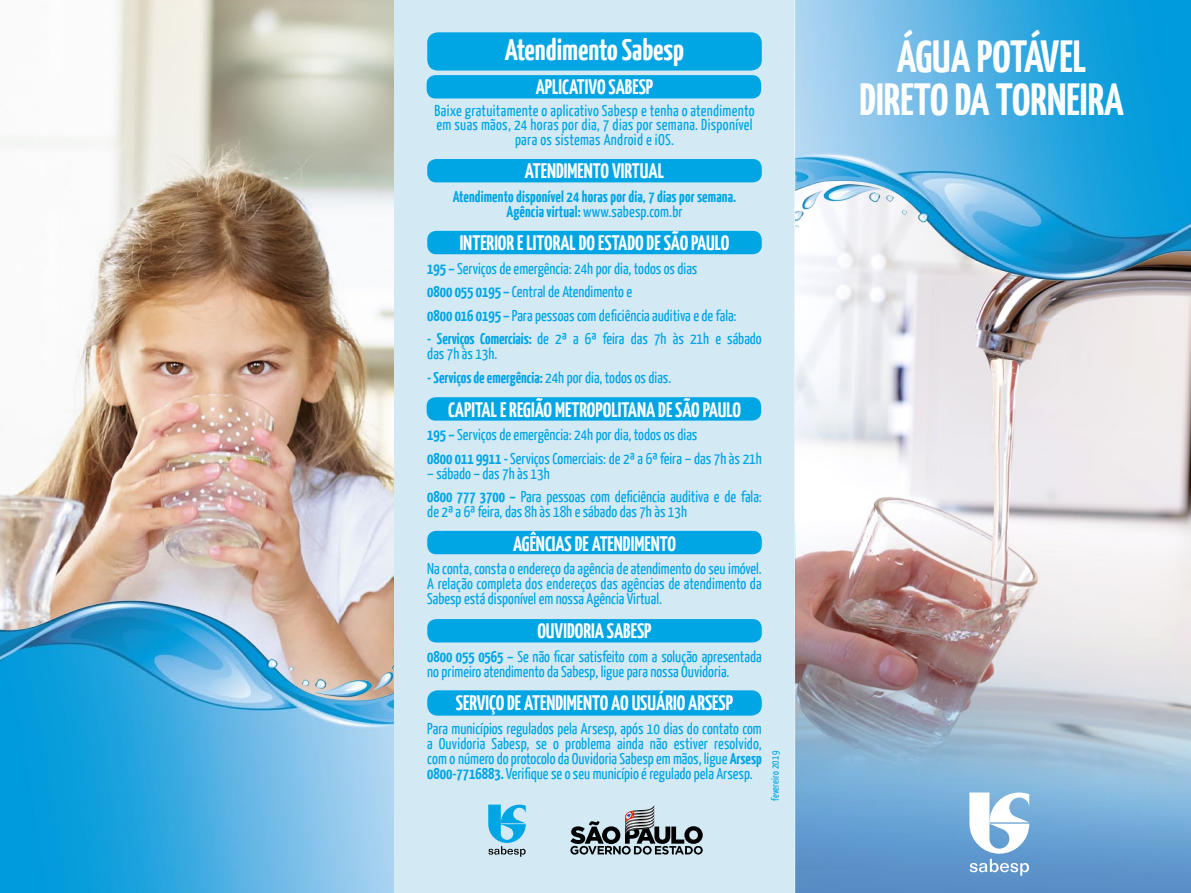
<style>
.page{position:relative;width:1191px;height:893px;background:#fff}
.page>*{position:absolute;margin:0;border:0;box-sizing:border-box;transform-origin:0 0}
.t1{font:700 45px/43px "Yanone Kaffeesatz";color:#fff;text-align:center}
.t2{font:700 30px "Yanone Kaffeesatz";color:#fff}
.t3{font:700 21px "Yanone Kaffeesatz";color:#fff}
.t4{font:15.75px/15px "Yanone Kaffeesatz";color:#00a5e4}
.t5{font:15.75px/13.5px "Yanone Kaffeesatz";letter-spacing:.02em;color:#00a5e4}
.t6{font:700 15.75px/15px "Yanone Kaffeesatz";letter-spacing:.01em;color:#00a5e4;text-align:center}
.t7{font:10.5px "Yanone Kaffeesatz";letter-spacing:.02em;color:#00a5e4}
.s1{font-weight:400}
.s2{font-weight:700}
</style>
<div class="page">
<img style="left:0;top:0;width:1191px;height:893px">
<svg style="left:969px;top:792px;width:60px;height:84px"></svg>
<div style="left:394px;top:0;width:400px;height:893px;background:#d3eaf5"></div>
<div style="left:427px;top:231px;width:335px;height:23px;background:#00a5e4;border-radius:9px"></div>
<div style="left:427px;top:159px;width:335px;height:23px;background:#00a5e4;border-radius:9px"></div>
<div style="left:426px;top:75px;width:335px;height:24px;background:#00a5e4;border-radius:9px"></div>
<div style="left:427px;top:32px;width:335px;height:39px;background:#00a5e4;border-radius:11px"></div>
<div style="left:426px;top:397px;width:335px;height:24px;background:#00a5e4;border-radius:9px"></div>
<div style="left:427px;top:531px;width:335px;height:23px;background:#00a5e4;border-radius:9px"></div>
<div style="left:427px;top:619px;width:335px;height:23px;background:#00a5e4;border-radius:9px"></div>
<div style="left:427px;top:690px;width:335px;height:26px;background:#00a5e4;border-radius:10px"></div>
<img style="left:632px;top:808px;width:22px;height:3px">
<svg style="left:570px;top:811px;width:132px;height:43px"></svg>
<svg style="left:488px;top:805px;width:38px;height:52px"></svg>
<h2 class="t2" style="left:505px;top:32px;width:181px">Atendimento Sabesp</h2>
<h3 class="t3" style="left:536px;top:74px;width:119px">APLICATIVO SABESP</h3>
<p class="t5" style="left:434px;top:103px;width:321px">Baixe gratuitamente o aplicativo Sabesp e tenha o atendimento em suas mãos, 24 horas por dia, 7 dias por semana. Disponível</p>
<p class="t5" style="left:515px;top:132px;width:160px">para os sistemas Android e iOS.</p>
<h3 class="t3" style="left:525px;top:158px;width:141px">ATENDIMENTO VIRTUAL</h3>
<p class="t6" style="left:453px;top:188px;width:285px">Atendimento disponível 24 horas por dia, 7 dias por semana.<br>Agência virtual: <span class="s1">www.sabesp.com.br</span></p>
<h3 class="t3" style="left:460px;top:230px;width:271px">INTERIOR E LITORAL DO ESTADO DE SÃO PAULO</h3>
<p class="t4" style="left:427px;top:256px;width:311px;line-height:23.5px"><span class="s2">195 –</span> Serviços de emergência: 24h por dia, todos os dias<br><span class="s2">0800 055 0195 –</span> Central de Atendimento e<br><span class="s2">0800 016 0195 –</span> Para pessoas com deficiência auditiva e de fala:</p>
<p class="t4" style="left:427px;top:331px;width:336px"><span class="s2">- Serviços Comerciais:</span> de 2ª a 6ª feira das 7h às 21h e sábado das 7h às 13h.</p>
<p class="t6" style="left:427px;top:370px;width:245px">- Serviços de emergência: <span class="s1">24h por dia, todos os dias.</span></p>
<h3 class="t3" style="left:448px;top:397px;width:294px">CAPITAL E REGIÃO METROPOLITANA DE SÃO PAULO</h3>
<p class="t4" style="left:427px;top:422px;width:336px;line-height:23.5px"><span class="s2">195 –</span> Serviços de emergência: 24h por dia, todos os dias<br><span class="s2">0800 011 9911 -</span> Serviços Comerciais: de 2ª a 6ª feira – das 7h às 21h</p>
<p class="t4" style="left:427px;top:461px;width:336px;line-height:23.5px">– sábado – das 7h às 13h<br><span class="s2">0800 777 3700 –</span> Para pessoas com deficiência auditiva e de fala:</p>
<p class="t4" style="left:427px;top:504px;width:261px">de 2ª a 6ª feira, das 8h às 18h e sábado das 7h às 13h</p>
<h3 class="t3" style="left:513px;top:531px;width:164px">AGÊNCIAS DE ATENDIMENTO</h3>
<p class="t4" style="left:427px;top:561px;width:336px;text-align:justify">Na conta, consta o endereço da agência de atendimento do seu imóvel.<br>A relação completa dos endereços das agências de atendimento da Sabesp está disponível em nossa Agência Virtual.</p>
<h3 class="t3" style="left:537px;top:618px;width:116px">OUVIDORIA SABESP</h3>
<p class="t4" style="left:427px;top:648px;width:336px"><span class="s2">0800 055 0565 –</span> Se não ficar satisfeito com a solução apresentada no primeiro atendimento da Sabesp, ligue para nossa Ouvidoria.</p>
<h3 class="t3" style="left:456px;top:690px;width:279px">SERVIÇO DE ATENDIMENTO AO USUÁRIO ARSESP</h3>
<p class="t4" style="left:427px;top:720px;width:336px;text-align:justify">Para municípios regulados pela Arsesp, após 10 dias do contato com a Ouvidoria Sabesp, se o problema ainda não estiver resolvido, com o número do protocolo da Ouvidoria Sabesp em mãos, ligue <span class="s2">Arsesp 0800-7716883.</span> Verifique se o seu município é regulado pela Arsesp.</p>
<p class="t7" style="left:769px;top:801px;width:51px;rotate:-90deg">fevereiro 2019</p>
<h1 class="t1" style="left:859px;top:34px;width:266px">ÁGUA POTÁVEL<br>DIRETO DA TORNEIRA</h1>
</div>
